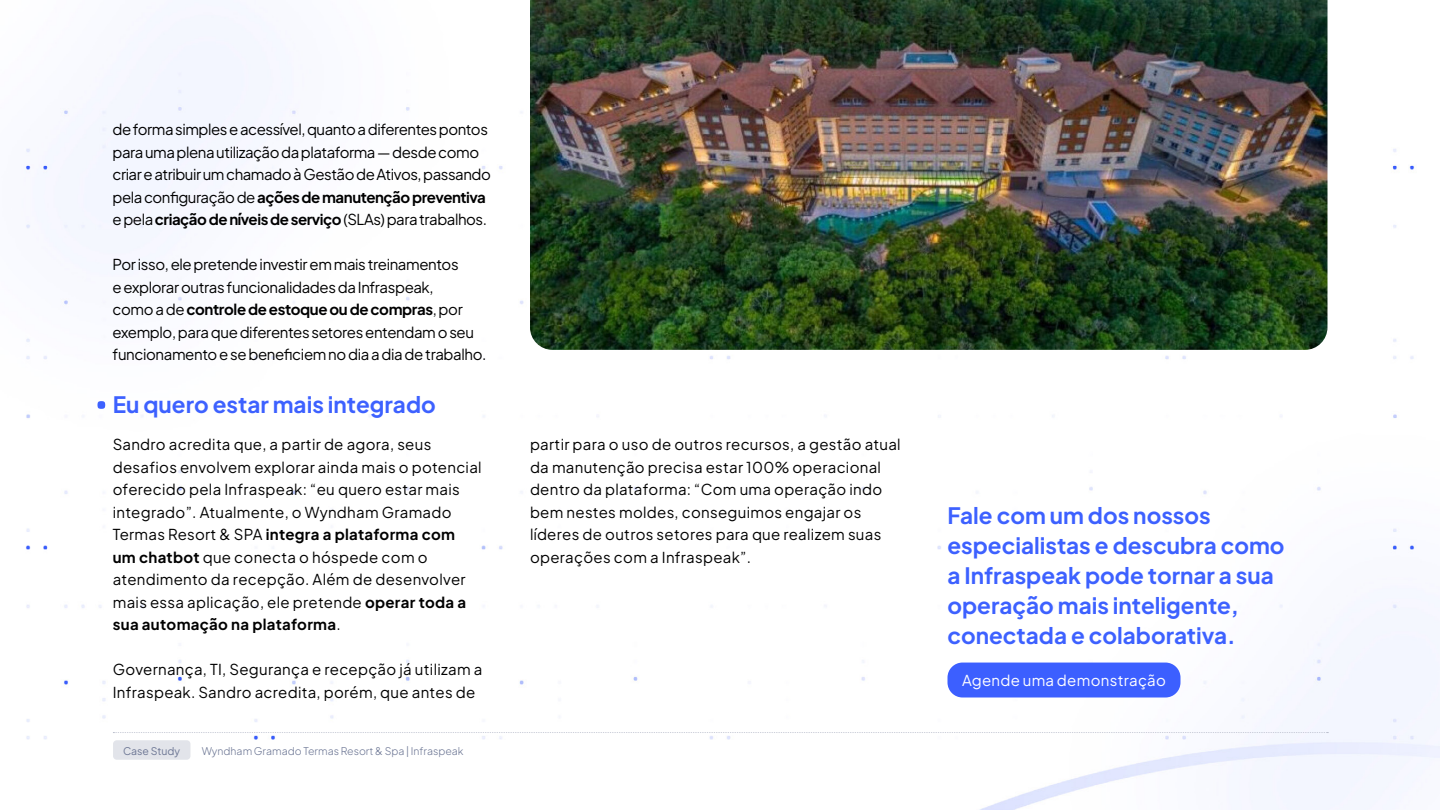
<style>
.page{position:relative;width:1440px;height:810px;background:#fff}
.page>*{position:absolute;margin:0;border:0;box-sizing:border-box;transform-origin:0 0}
.t1{font:700 22.5px/30px "Plus Jakarta Sans";color:#3d61ff}
.t2{font:15px/22.5px "Plus Jakarta Sans";letter-spacing:.02em;color:#000}
.t3{font:15px/22.5px "Plus Jakarta Sans";letter-spacing:-.03em;color:#000}
.t4{font:15px/22.5px "Plus Jakarta Sans";letter-spacing:-.025em;color:#000}
.t5{font:15px "Plus Jakarta Sans";letter-spacing:.02em;color:#fff}
.t6{font:300 10.5px "Plus Jakarta Sans";color:#6c7694}
.t7{font:10.5px "Plus Jakarta Sans";color:#6c7694}
.s1{font-weight:700}
</style>
<div class="page">
<img style="left:25px;top:0;width:1415px;height:810px">
<svg style="left:113px;top:732px;width:1215px;height:1px"></svg>
<div style="left:97px;top:401px;width:8px;height:8px;background:#3d61ff;border-radius:50%"></div>
<div style="left:948px;top:663px;width:233px;height:35px;background:#3c5fff;border-radius:15px"></div>
<img style="left:530px;top:0;width:798px;height:350px">
<div style="left:113px;top:740px;width:77px;height:20px;background:#e2e4ea;border-radius:4px"></div>
<p class="t3" style="left:112px;top:117px;width:380px">de forma simples e acessível, quanto a diferentes pontos para uma plena utilização da plataforma — desde como criar e atribuir um chamado à Gestão de Ativos, passando pela configuração de <span class="s1">ações de manutenção preventiva </span>e pela <span class="s1">criação de níveis de serviço</span> (SLAs) para trabalhos.</p>
<p class="t4" style="left:112px;top:252px;width:375px">Por isso, ele pretende investir em mais treinamentos<br>e explorar outras funcionalidades da Infraspeak,<br>como a de <span class="s1">controle de estoque ou de compras</span>, por exemplo, para que diferentes setores entendam o seu funcionamento e se beneficiem no dia a dia de trabalho.</p>
<h1 class="t1" style="left:113px;top:388px;width:325px">Eu quero estar mais integrado</h1>
<p class="t2" style="left:113px;top:432px;width:370px">Sandro acredita que, a partir de agora, seus desafios envolvem explorar ainda mais o potencial oferecido pela Infraspeak: “eu quero estar mais integrado”. Atualmente, o Wyndham Gramado Termas Resort &amp; SPA <span class="s1">integra a plataforma com um chatbot</span> que conecta o hóspede com o atendimento da recepção. Além de desenvolver mais essa aplicação, ele pretende <span class="s1">operar toda a sua automação na plataforma</span>.</p>
<p class="t2" style="left:113px;top:657px;width:371px">Governança, TI, Segurança e recepção já utilizam a<br>Infraspeak. Sandro acredita, porém, que antes de</p>
<p class="t7" style="left:123px;top:742px;width:59px">Case Study</p>
<p class="t6" style="left:202px;top:742px;width:263px">Wyndham Gramado Termas Resort &amp; Spa | Infraspeak</p>
<p class="t2" style="left:530px;top:432px;width:372px">partir para o uso de outros recursos, a gestão atual da manutenção precisa estar 100% operacional dentro da plataforma: “Com uma operação indo bem nestes moldes, conseguimos engajar os líderes de outros setores para que realizem suas operações com a Infraspeak”.</p>
<h1 class="t1" style="left:947px;top:499px;width:339px">Fale com um dos nossos especialistas e descubra como a Infraspeak pode tornar a sua operação mais inteligente, conectada e colaborativa.</h1>
<p class="t5" style="left:962px;top:668px;width:205px">Agende uma demonstração</p>
</div>
